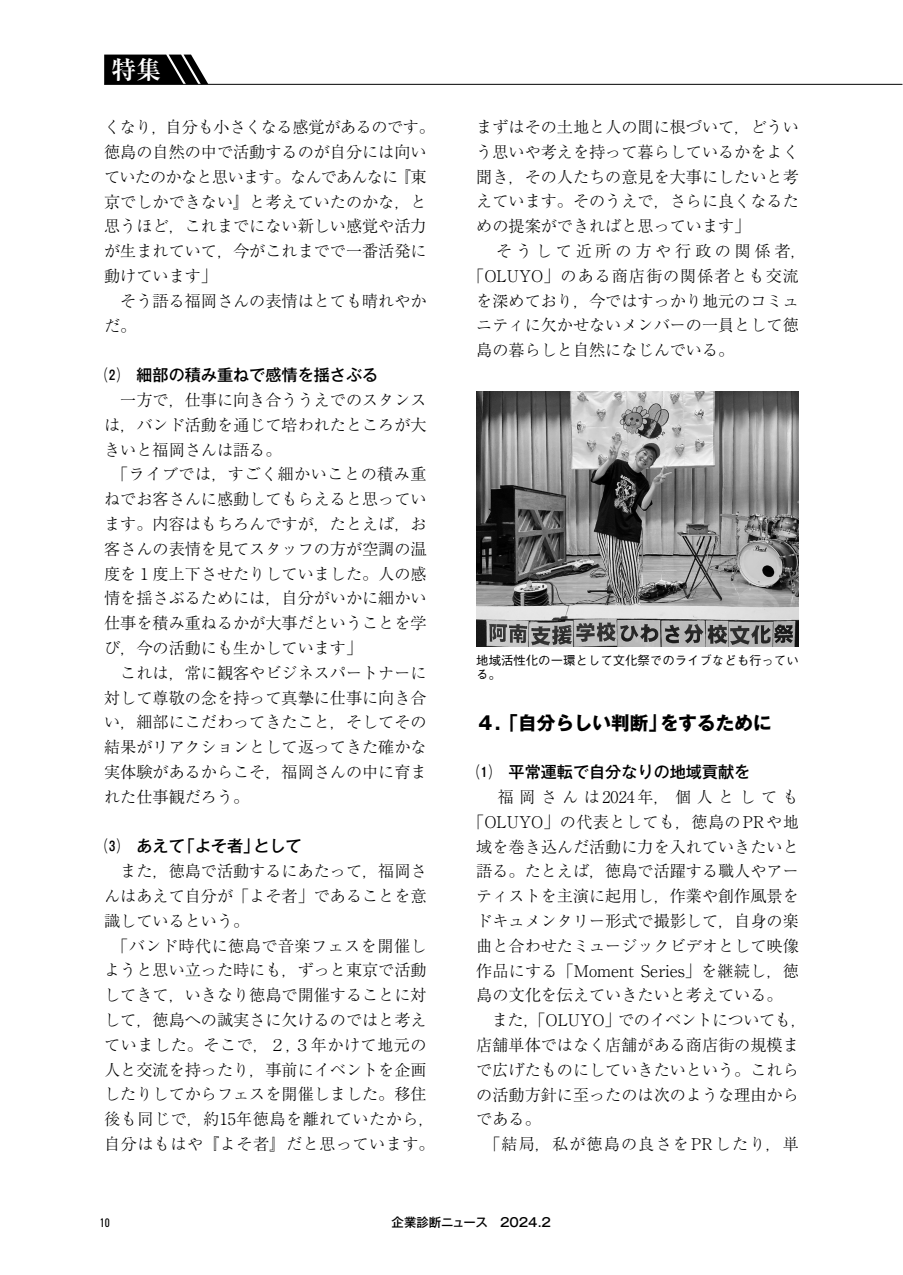
<style>
.page{position:relative;width:903px;height:1275px;background:#fff}
.page>*{position:absolute;margin:0;border:0;box-sizing:border-box;transform-origin:0 0}
.t1{font:700 24.85px "Ryumin Pr 6";color:#fff}
.t2{font:700 18.55px "Gothic MB101 Pr 6";color:#000}
.t3{font:300 16.1px/24.8px "Ryumin Pr 6";color:#000}
.t4{font:500 16.1px "Gothic MB101 Pr 6";color:#000}
.t5{font:300 16.1px "Ryumin Pr 6";letter-spacing:-.03em;color:#000}
.t6{font:300 16.1px "Ryumin Pr 6";letter-spacing:.025em;color:#000}
.t7{font:300 16.1px "Ryumin Pr 6";letter-spacing:.06em;color:#000}
.t8{font:300 16.1px "Ryumin Pr 6";letter-spacing:.07em;color:#000}
.t9{font:300 16.1px "Ryumin Pr 6";letter-spacing:.335em;color:#000}
.t10{font:300 16.1px "Ryumin Pr 6";letter-spacing:.235em;color:#000}
.t11{font:500 12.42px/14.9px "Gothic BBB Pr 6";color:#000}
.t12{font:500 12.42px "Gothic MB101 Pr 6";color:#000}
.t13{font:condensed 12.42px "DIN2014";color:#000}
</style>
<div class="page">
<svg style="left:104px;top:55px;width:104px;height:29px;background:#202020"></svg>
<hr style="left:104px;top:84px;width:798px;height:1px;background:#000">
<img style="left:476px;top:392px;width:323px;height:254px">
<h1 class="t1" style="left:112px;top:50px;width:51px">特集</h1>
<p class="t3" style="left:104px;top:114px;width:332px">くなり，自分も小さくなる感覚があるのです。徳島の自然の中で活動するのが自分には向いていたのかなと思います。なんであんなに『東京でしかできない』と考えていたのかな，と思うほど，これまでにない新しい感覚や活力が生まれていて，今がこれまでで一番活発に動けています」<br>　そう語る福岡さんの表情はとても晴れやかだ。</p>
<p class="t4" style="left:104px;top:362px;width:276px">⑵　細部の積み重ねで感情を揺さぶる</p>
<p class="t3" style="left:104px;top:387px;width:324px">　一方で，仕事に向き合ううえでのスタンスは，バンド活動を通じて培われたところが大きいと福岡さんは語る。<br>　「ライブでは，すごく細かいことの積み重ねでお客さんに感動してもらえると思っています。内容はもちろんですが，たとえば，お客さんの表情を見てスタッフの方が空調の温度を１度上下させたりしていました。人の感情を揺さぶるためには，自分がいかに細かい仕事を積み重ねるかが大事だということを学び，今の活動にも生かしています」<br>　これは，常に観客やビジネスパートナーに対して尊敬の念を持って真摯に仕事に向き合い，細部にこだわってきたこと，そしてその結果がリアクションとして返ってきた確かな実体験があるからこそ，福岡さんの中に育まれた仕事観だろう。</p>
<p class="t4" style="left:104px;top:833px;width:199px">⑶　あえて「よそ者」として</p>
<p class="t3" style="left:104px;top:858px;width:332px">　また，徳島で活動するにあたって，福岡さんはあえて自分が「よそ者」であることを意識しているという。<br>　「バンド時代に徳島で音楽フェスを開催しようと思い立った時にも，ずっと東京で活動してきて，いきなり徳島で開催することに対して，徳島への誠実さに欠けるのではと考えていました。そこで，２，３年かけて地元の人と交流を持ったり，事前にイベントを企画したりしてからフェスを開催しました。移住後も同じで，約15年徳島を離れていたから，自分はもはや『よそ者』だと思っています。</p>
<p class="t3" style="left:476px;top:114px;width:324px">まずはその土地と人の間に根づいて，どうい</p>
<p class="t3" style="left:476px;top:138px;width:324px">う思いや考えを持って暮らしているかをよく</p>
<p class="t3" style="left:476px;top:163px;width:324px">聞き，その人たちの意見を大事にしたいと考</p>
<p class="t3" style="left:476px;top:188px;width:324px">えています。そのうえで，さらに良くなるた</p>
<p class="t3" style="left:476px;top:213px;width:276px">めの提案ができればと思っています」</p>
<p class="t10" style="left:476px;top:238px;width:332px">　そうして近所の方や行政の関係者，</p>
<p class="t7" style="left:468px;top:263px;width:332px">「OLUYO」のある商店街の関係者とも交流</p>
<p class="t3" style="left:476px;top:287px;width:324px">を深めており，今ではすっかり地元のコミュ</p>
<p class="t3" style="left:476px;top:312px;width:324px">ニティに欠かせないメンバーの一員として徳</p>
<p class="t3" style="left:476px;top:337px;width:259px">島の暮らしと自然になじんでいる。</p>
<p class="t11" style="left:476px;top:652px;width:324px">地域活性化の一環として文化祭でのライブなども行っている。</p>
<p class="t2" style="left:476px;top:707px;width:297px">４．「自分らしい判断」をするために</p>
<p class="t4" style="left:476px;top:759px;width:276px">⑴　平常運転で自分なりの地域貢献を</p>
<p class="t9" style="left:476px;top:784px;width:324px">　福岡さんは2024年，個人としても</p>
<p class="t6" style="left:468px;top:809px;width:332px">「OLUYO」の代表としても，徳島のPRや地</p>
<p class="t3" style="left:476px;top:833px;width:324px">域を巻き込んだ活動に力を入れていきたいと</p>
<p class="t3" style="left:476px;top:858px;width:324px">語る。たとえば，徳島で活躍する職人やアー</p>
<p class="t3" style="left:476px;top:883px;width:324px">ティストを主演に起用し，作業や創作風景を</p>
<p class="t3" style="left:476px;top:908px;width:324px">ドキュメンタリー形式で撮影して，自身の楽</p>
<p class="t3" style="left:476px;top:932px;width:324px">曲と合わせたミュージックビデオとして映像</p>
<p class="t3" style="left:476px;top:957px;width:324px">作品にする「Moment Series」を継続し，徳</p>
<p class="t3" style="left:476px;top:982px;width:308px">島の文化を伝えていきたいと考えている。</p>
<p class="t5" style="left:476px;top:1007px;width:332px">　また，「OLUYO」でのイベントについても，</p>
<p class="t3" style="left:476px;top:1031px;width:324px">店舗単体ではなく店舗がある商店街の規模ま</p>
<p class="t3" style="left:476px;top:1056px;width:324px">で広げたものにしていきたいという。これら</p>
<p class="t3" style="left:476px;top:1081px;width:324px">の活動方針に至ったのは次のような理由から</p>
<p class="t3" style="left:476px;top:1106px;width:66px">である。</p>
<p class="t8" style="left:476px;top:1131px;width:324px">　「結局，私が徳島の良さをPRしたり，単</p>
<p class="t13" style="left:100px;top:1214px;width:12px">10</p>
<p class="t12" style="left:392px;top:1212px;width:161px">企業診断ニュース　2024.2</p>
</div>
